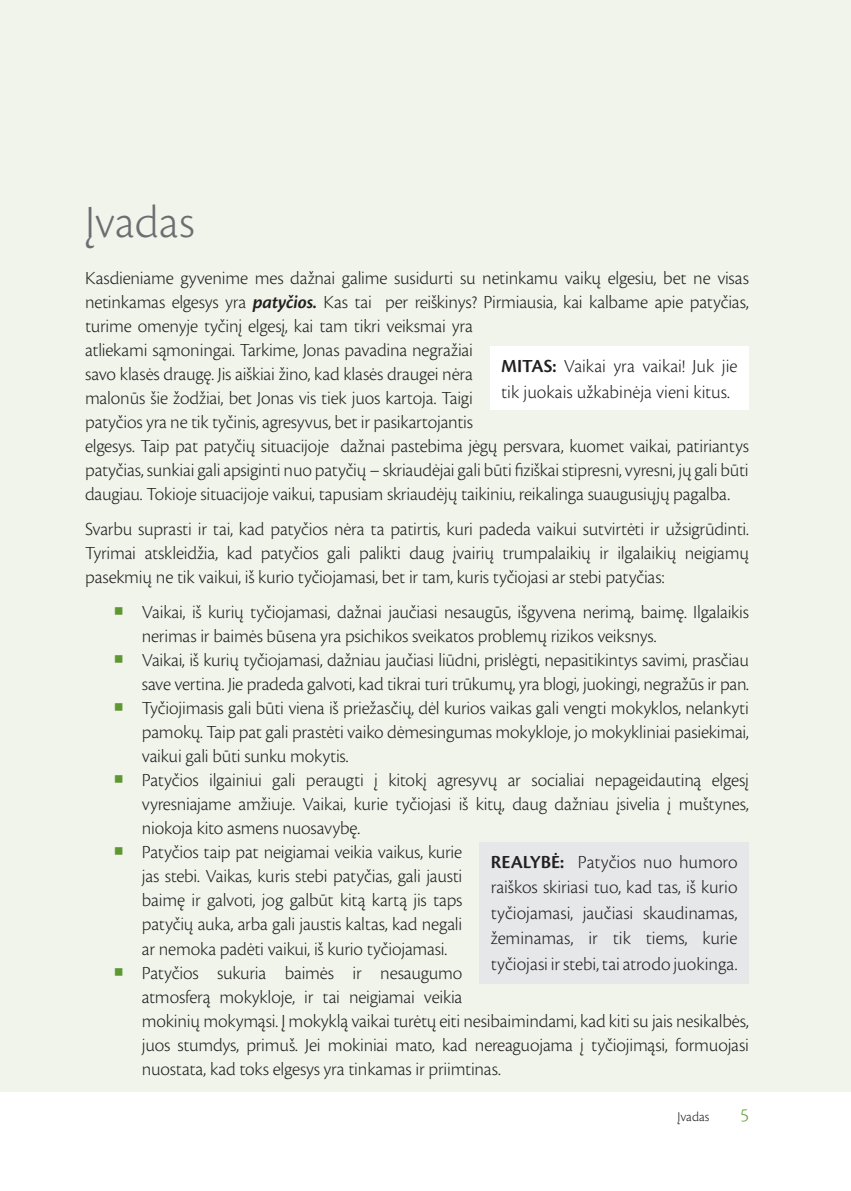
<style>
.page{position:relative;width:851px;height:1191px;background:#fff}
.page>*{position:absolute;margin:0;border:0;box-sizing:border-box;transform-origin:0 0}
.t1{font:300 48px "Cronos Pro";letter-spacing:.005em;color:#6c6d70}
.t2{font:300 19.2px/24px "Cronos Pro";letter-spacing:-.01em;color:#231f20}
.t3{font:300 19.2px "Cronos Pro";color:#5c9731}
.t4{font:300 14px "Cronos Pro";letter-spacing:.005em;color:#231f20}
.s1{font-weight:600;font-style:italic}
.s2{font-weight:600}
</style>
<div class="page">
<div style="left:0;top:0;width:850px;height:1091px;background:#f0f4eb"></div>
<div style="left:490px;top:346px;width:258px;height:63px;background:#fff"></div>
<div style="left:479px;top:841px;width:269px;height:142px;background:#e6e7e9"></div>
<h1 class="t1" style="left:85px;top:194px;width:111px">Įvadas</h1>
<p class="t2" style="left:85px;top:265px;width:665px">Kasdieniame gyvenime mes dažnai galime susidurti su netinkamu vaikų elgesiu, bet ne visas netinkamas elgesys yra <span class="s1">patyčios.</span> Kas tai per reiškinys? Pirmiausia, kai kalbame apie patyčias, turime omenyje tyčinį elgesį, kai tam tikri veiksmai yra<br>atliekami sąmoningai. Tarkime, Jonas pavadina negražiai<br>savo klasės draugę. Jis aiškiai žino, kad klasės draugei nėra<br>malonūs šie žodžiai, bet Jonas vis tiek juos kartoja. Taigi<br>patyčios yra ne tik tyčinis, agresyvus, bet ir pasikartojantis<br>elgesys. Taip pat patyčių situacijoje dažnai pastebima jėgų persvara, kuomet vaikai, patiriantys patyčias, sunkiai gali apsiginti nuo patyčių – skriaudėjai gali būti fiziškai stipresni, vyresni, jų gali būti daugiau. Tokioje situacijoje vaikui, tapusiam skriaudėjų taikiniu, reikalinga suaugusiųjų pagalba.</p>
<p class="t2" style="left:85px;top:517px;width:665px;text-align:justify">Svarbu suprasti ir tai, kad patyčios nėra ta patirtis, kuri padeda vaikui sutvirtėti ir užsigrūdinti.<br>Tyrimai atskleidžia, kad patyčios gali palikti daug įvairių trumpalaikių ir ilgalaikių neigiamų pasekmių ne tik vaikui, iš kurio tyčiojamasi, bet ir tam, kuris tyčiojasi ar stebi patyčias:</p>
<p class="t2" style="left:142px;top:600px;width:608px">Vaikai, iš kurių tyčiojamasi, dažnai jaučiasi nesaugūs, išgyvena nerimą, baimę. Ilgalaikis nerimas ir baimės būsena yra psichikos sveikatos problemų rizikos veiksnys.<br>Vaikai, iš kurių tyčiojamasi, dažniau jaučiasi liūdni, prislėgti, nepasitikintys savimi, prasčiau save vertina. Jie pradeda galvoti, kad tikrai turi trūkumų, yra blogi, juokingi, negražūs ir pan.<br>Tyčiojimasis gali būti viena iš priežasčių, dėl kurios vaikas gali vengti mokyklos, nelankyti pamokų. Taip pat gali prastėti vaiko dėmesingumas mokykloje, jo mokykliniai pasiekimai, vaikui gali būti sunku mokytis.<br>Patyčios ilgainiui gali peraugti į kitokį agresyvų ar socialiai nepageidautiną elgesį vyresniajame amžiuje. Vaikai, kurie tyčiojasi iš kitų, daug dažniau įsivelia į muštynes, niokoja kito asmens nuosavybę.<br>Patyčios taip pat neigiamai veikia vaikus, kurie<br>jas stebi. Vaikas, kuris stebi patyčias, gali jausti<br>baimę ir galvoti, jog galbūt kitą kartą jis taps<br>patyčių auka, arba gali jaustis kaltas, kad negali<br>ar nemoka padėti vaikui, iš kurio tyčiojamasi.<br>Patyčios sukuria baimės ir nesaugumo<br>atmosferą mokykloje, ir tai neigiamai veikia<br>mokinių mokymąsi. Į mokyklą vaikai turėtų eiti nesibaimindami, kad kiti su jais nesikalbės, juos stumdys, primuš. Jei mokiniai mato, kad nereaguojama į tyčiojimąsi, formuojasi nuostata, kad toks elgesys yra tinkamas ir priimtinas.</p>
<p class="t2" style="left:501px;top:353px;width:238px;line-height:25.4px"><span class="s2">MITAS:</span> Vaikai yra vaikai! Juk jie tik juokais užkabinėja vieni kitus.</p>
<p class="t2" style="left:490px;top:849px;width:248px;line-height:25.4px;text-align:justify"><span class="s2">REALYBĖ:</span> Patyčios nuo humoro raiškos skiriasi tuo, kad tas, iš kurio tyčiojamasi, jaučiasi skaudinamas, žeminamas, ir tik tiems, kurie tyčiojasi ir stebi, tai atrodo juokinga.</p>
<p class="t4" style="left:677px;top:1108px;width:33px">Įvadas</p>
<p class="t3" style="left:740px;top:1104px;width:10px">5</p>
</div>
